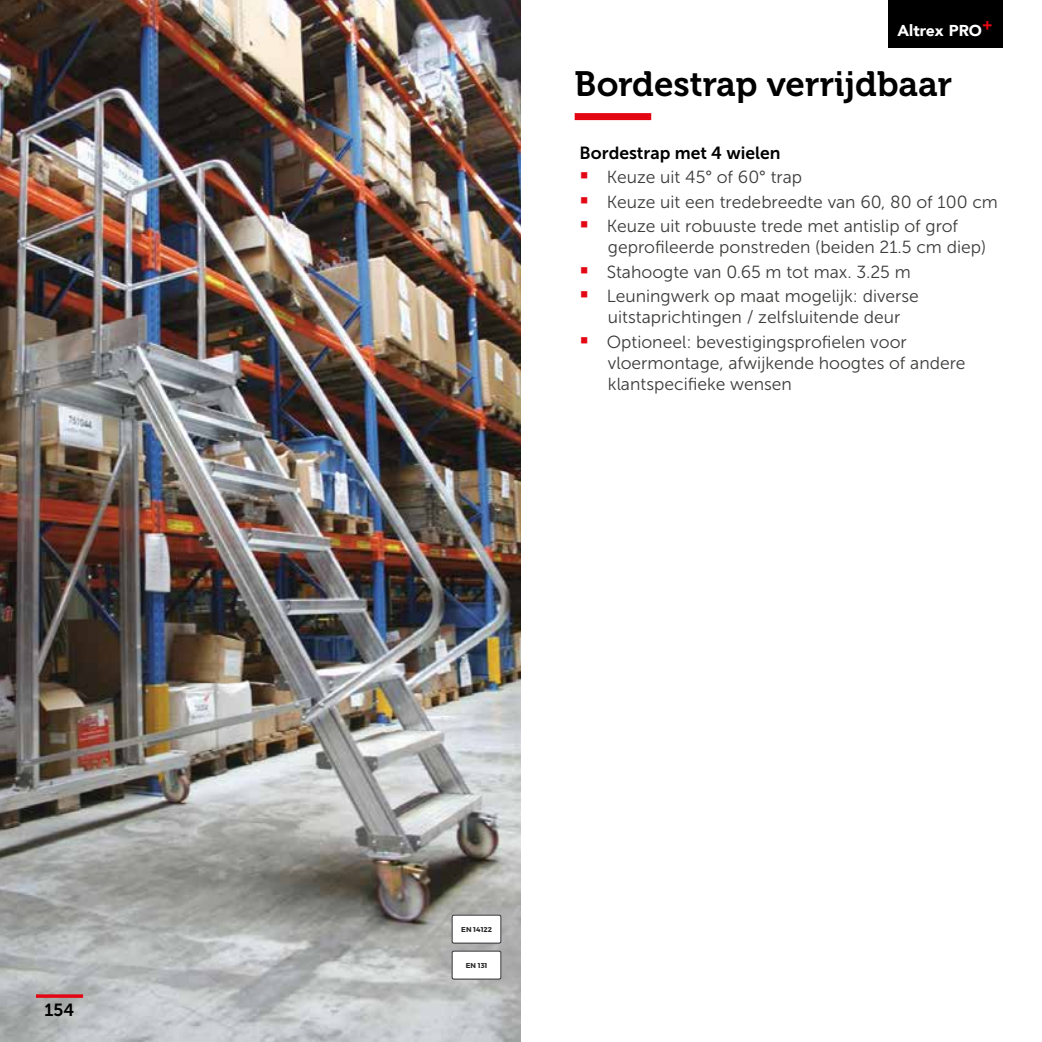
<style>
.page{position:relative;width:1042px;height:1042px;background:#fff}
.page>*{position:absolute;margin:0;border:0;box-sizing:border-box;transform-origin:0 0}
.t1{font:35px "Museo 700";color:#000}
.t2{font:17.5px/21px "Museo Sans 300";color:#3c3c3b}
.t3{font:17.5px "Museo Sans 700";color:#000}
.t4{font:900 15.75px "Avenir";color:#fff}
.t5{font:700 7px "Montserrat";color:#29272a}
.s1{color:#e30613}
</style>
<div class="page">
<img style="left:0;top:0;width:520px;height:1042px">
<div style="left:575px;top:113px;width:76px;height:7px;background:#e30613"></div>
<svg style="left:451px;top:950px;width:50px;height:29px"></svg>
<svg style="left:451px;top:914px;width:50px;height:29px"></svg>
<div style="left:888px;top:0;width:114px;height:48px;background:#000"></div>
<svg style="left:36px;top:994px;width:47px;height:4px"></svg>
<p class="t3" style="left:45px;top:1000px;width:31px">154</p>
<p class="t4" style="left:897px;top:17px;width:96px">Altrex PRO<sup>+</sup></p>
<h1 class="t1" style="left:575px;top:64px;width:379px">Bordestrap verrijdbaar</h1>
<p class="t3" style="left:579px;top:143px;width:202px">Bordestrap met 4 wielen</p>
<p class="t2" style="left:579px;top:167px;width:224px"><span class="s1">▪</span> Keuze uit 45° of 60° trap</p>
<p class="t2" style="left:579px;top:191px;width:420px"><span class="s1">▪</span> Keuze uit een tredebreedte van 60, 80 of 100 cm</p>
<p class="t2" style="left:608px;top:216px;width:380px;text-indent:-28px"><span class="s1">▪</span> Keuze uit robuuste trede met antislip of grof geprofileerde ponstreden (beiden 21.5 cm diep)</p>
<p class="t2" style="left:579px;top:261px;width:333px"><span class="s1">▪</span> Stahoogte van 0.65 m tot max. 3.25 m</p>
<p class="t2" style="left:579px;top:286px;width:341px;text-align:center"><span class="s1">▪</span> Leuningwerk op maat mogelijk: diverse uitstaprichtingen / zelfsluitende deur</p>
<p class="t2" style="left:608px;top:331px;width:359px;text-indent:-28px"><span class="s1">▪</span> Optioneel: bevestigingsprofielen voor vloermontage, afwijkende hoogtes of andere klantspecifieke wensen</p>
<p class="t5" style="left:461px;top:925px;width:32px">EN 14122</p>
<p class="t5" style="left:466px;top:961px;width:23px">EN 131</p>
</div>
